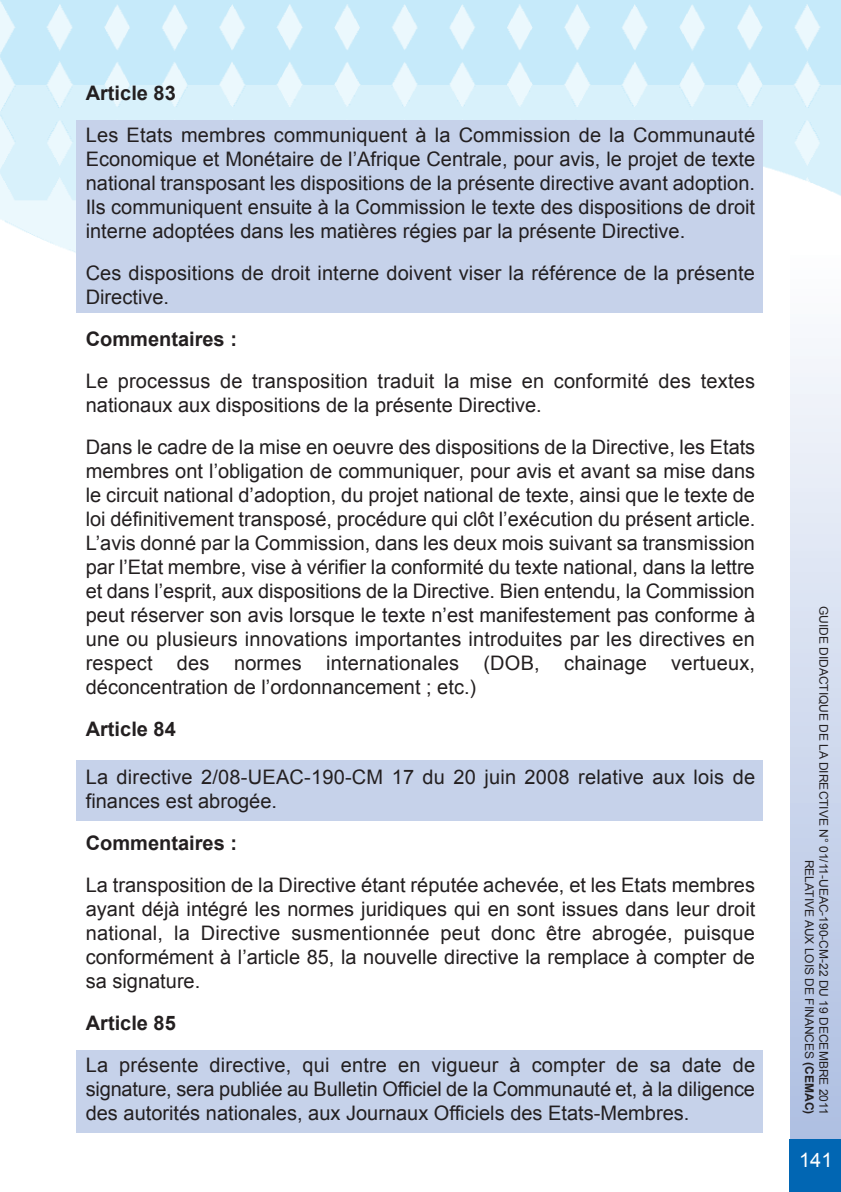
<style>
.page{position:relative;width:841px;height:1192px;background:#fff}
.page>*{position:absolute;margin:0;border:0;box-sizing:border-box;transform-origin:0 0}
.t1{font:20px/24px "Arial";color:#231f20;text-align:justify}
.t2{font:700 20px "Arial";color:#231f20}
.t3{font:20px "Arial";color:#fff}
.t4{font:12px/14.4px "Arial";color:#231f20;text-align:right}
.s1{font-weight:700}
</style>
<div class="page">
<img style="left:0;top:0;width:840px;height:284px">
<div style="left:790px;top:256px;width:50px;height:887px;background:linear-gradient(to bottom,#fcfdfe,#acbde1)"></div>
<div style="left:789px;top:1139px;width:51px;height:53px;background:#0166b3"></div>
<div style="left:77px;top:1050px;width:686px;height:83px;background:#c6d2ea"></div>
<div style="left:77px;top:760px;width:686px;height:60px;background:#c6d2ea"></div>
<div style="left:77px;top:120px;width:686px;height:192px;background:#c6d2ea"></div>
<p class="t2" style="left:86px;top:82px;width:92px">Article 83</p>
<p class="t1" style="left:86px;top:123px;width:670px">Les Etats membres communiquent à la Commission de la Communauté Economique et Monétaire de l’Afrique Centrale, pour avis, le projet de texte national transposant les dispositions de la présente directive avant adoption.<br>Ils communiquent ensuite à la Commission le texte des dispositions de droit interne adoptées dans les matières régies par la présente Directive.</p>
<p class="t1" style="left:86px;top:261px;width:670px">Ces dispositions de droit interne doivent viser la référence de la présente<br>Directive.</p>
<p class="t2" style="left:86px;top:328px;width:153px">Commentaires :</p>
<p class="t1" style="left:86px;top:369px;width:670px">Le processus de transposition traduit la mise en conformité des textes nationaux aux dispositions de la présente Directive.</p>
<p class="t1" style="left:86px;top:435px;width:671px">Dans le cadre de la mise en oeuvre des dispositions de la Directive, les Etats membres ont l’obligation de communiquer, pour avis et avant sa mise dans le circuit national d’adoption, du projet national de texte, ainsi que le texte de loi définitivement transposé, procédure qui clôt l’exécution du présent article.<br>L’avis donné par la Commission, dans les deux mois suivant sa transmission par l’Etat membre, vise à vérifier la conformité du texte national, dans la lettre et dans l’esprit, aux dispositions de la Directive. Bien entendu, la Commission peut réserver son avis lorsque le texte n’est manifestement pas conforme à une ou plusieurs innovations importantes introduites par les directives en respect des normes internationales (DOB, chainage vertueux, déconcentration de l’ordonnancement ; etc.)</p>
<p class="t2" style="left:86px;top:718px;width:92px">Article 84</p>
<p class="t1" style="left:86px;top:765px;width:670px">La directive 2/08-UEAC-190-CM 17 du 20 juin 2008 relative aux lois de finances est abrogée.</p>
<p class="t2" style="left:86px;top:832px;width:153px">Commentaires :</p>
<p class="t1" style="left:86px;top:873px;width:671px">La transposition de la Directive étant réputée achevée, et les Etats membres ayant déjà intégré les normes juridiques qui en sont issues dans leur droit national, la Directive susmentionnée peut donc être abrogée, puisque conformément à l’article 85, la nouvelle directive la remplace à compter de sa signature.</p>
<p class="t2" style="left:86px;top:1012px;width:92px">Article 85</p>
<p class="t1" style="left:86px;top:1053px;width:670px">La présente directive, qui entre en vigueur à compter de sa date de signature, sera publiée au Bulletin Officiel de la Communauté et, à la diligence des autorités nationales, aux Journaux Officiels des Etats-Membres.</p>
<p class="t4" style="left:830px;top:606px;width:510px;rotate:90deg">GUIDE DIDACTIQUE DE LA DIRECTIVE N° 01/11-UEAC-190-CM-22 DU 19 DECEMBRE 2011<br>RELATIVE AUX LOIS DE FINANCES <span class="s1">(CEMAC)</span></p>
<p class="t3" style="left:799px;top:1149px;width:35px">141</p>
</div>
